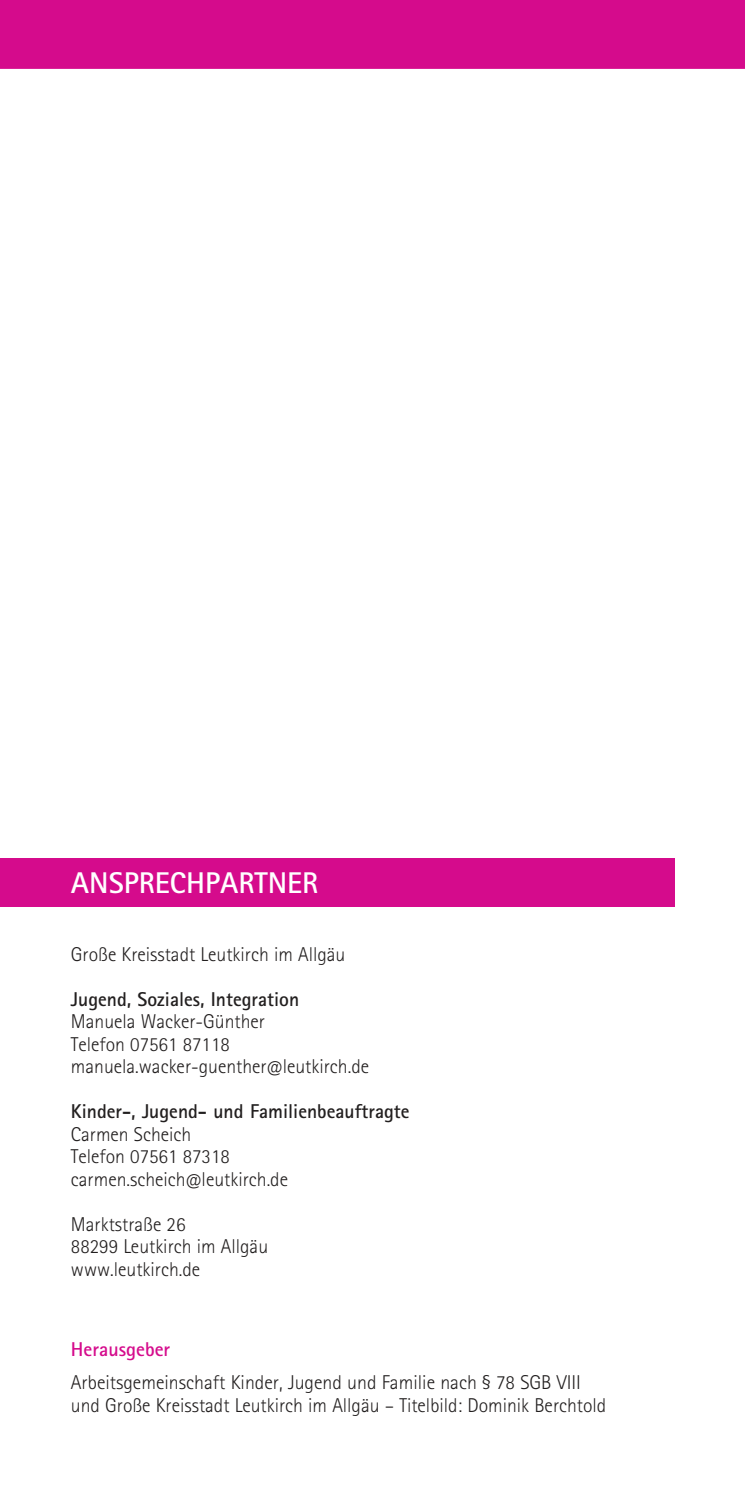
<style>
.page{position:relative;width:745px;height:1489px;background:#fff}
.page>*{position:absolute;margin:0;border:0;box-sizing:border-box;transform-origin:0 0}
.t1{font:700 30px "Rotis Sans Serif Pro";color:#fff}
.t2{font:300 20px/22.5px "Rotis Sans Serif Pro";color:#221f1f}
.t3{font:700 20px "Rotis Sans Serif Pro";color:#221f1f}
.t4{font:700 20px "Rotis Sans Serif Pro";color:#d50b8c}
</style>
<div class="page">
<div style="left:0;top:858px;width:673px;height:48px;background:#d50b8c"></div>
<div style="left:0;top:0;width:744px;height:70px;background:#d50b8c"></div>
<hr style="left:0;top:69px;width:744px;height:2px;background:#fff">
<h1 class="t1" style="left:71px;top:866px;width:249px">ANSPRECHPARTNER</h1>
<p class="t2" style="left:71px;top:942px;width:276px">Große Kreisstadt Leutkirch im Allgäu</p>
<p class="t3" style="left:71px;top:987px;width:229px">Jugend, Soziales, Integration</p>
<p class="t2" style="left:71px;top:1010px;width:299px">Manuela Wacker-Günther<br>Telefon 07561 87118 manuela.wacker-guenther@leutkirch.de</p>
<p class="t3" style="left:71px;top:1100px;width:340px">Kinder-, Jugend- und Familienbeauftragte</p>
<p class="t2" style="left:71px;top:1122px;width:218px">Carmen Scheich<br>Telefon 07561 87318 carmen.scheich@leutkirch.de</p>
<p class="t2" style="left:71px;top:1212px;width:198px">Marktstraße 26<br>88299 Leutkirch im Allgäu www.leutkirch.de</p>
<p class="t4" style="left:71px;top:1337px;width:101px">Herausgeber</p>
<p class="t2" style="left:71px;top:1371px;width:536px">Arbeitsgemeinschaft Kinder, Jugend und Familie nach § 78 SGB VIII und Große Kreisstadt Leutkirch im Allgäu – Titelbild: Dominik Berchtold</p>
</div>
